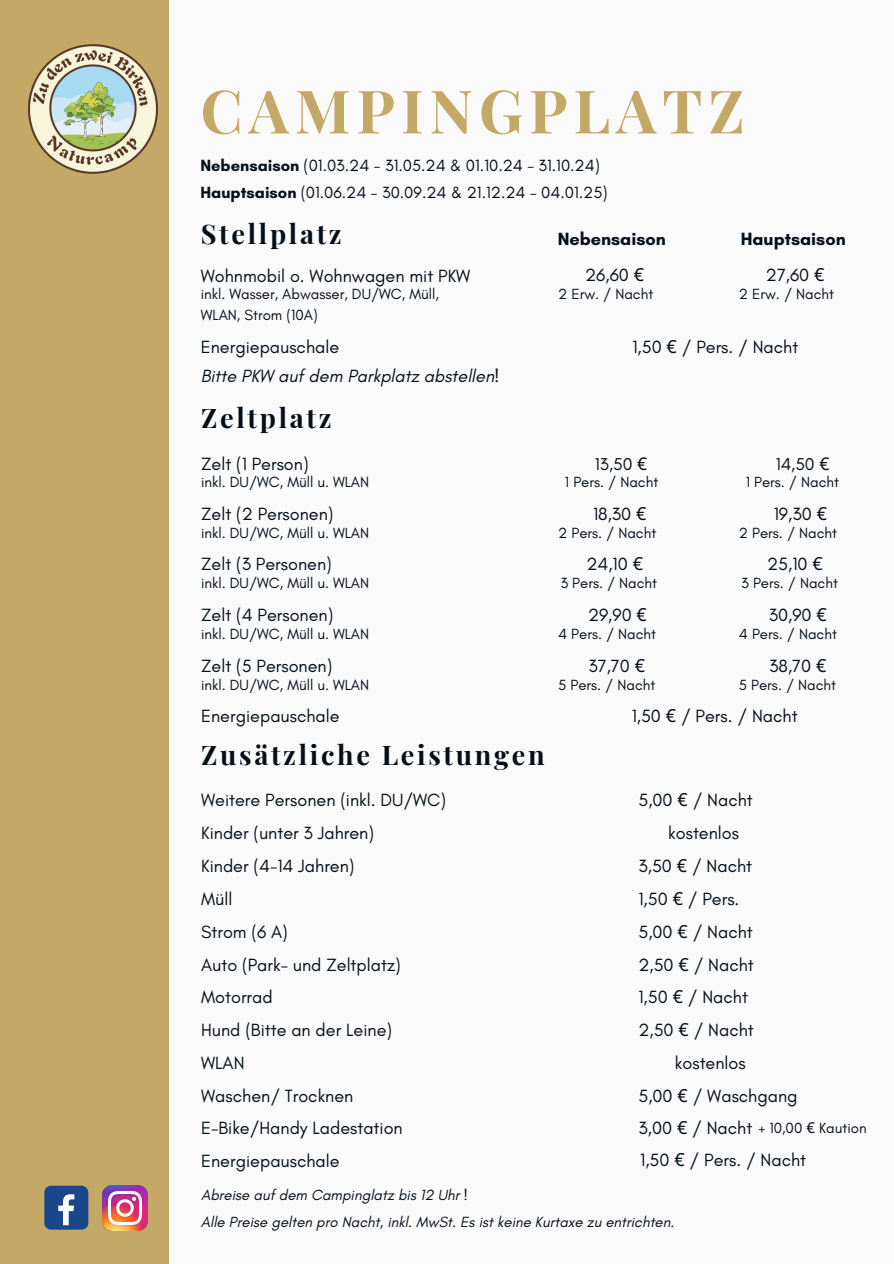
<style>
.page{position:relative;width:894px;height:1264px;background:#fff}
.page>*{position:absolute;margin:0;border:0;box-sizing:border-box;transform-origin:0 0}
.t1{font:700 60px "Playfair Display";letter-spacing:.1em;color:#c4a866}
.t2{font:700 27px "Playfair Display";letter-spacing:.1em;color:#050f1a}
.t3{font:18px "Glacial Indifference";color:#050f1a}
.t4{font:italic 18px "Glacial Indifference";color:#050f1a}
.t5{font:700 18px "Glacial Indifference";color:#050f1a}
.t6{font:17.55px "Glacial Indifference";color:#050f1a}
.t7{font:16.5px "Glacial Indifference";color:#050f1a}
.t8{font:15px "Glacial Indifference";color:#050f1a}
.t9{font:italic 15px "Glacial Indifference";color:#050f1a}
.s1{font-weight:700}
.s2{font-family:"Noto Sans"}
</style>
<div class="page">
<div style="left:0;top:0;width:893px;height:1263px;background:#fafafa"></div>
<div style="left:0;top:0;width:169px;height:1263px;background:#c4a866"></div>
<img style="left:29px;top:45px;width:128px;height:128px">
<div style="left:44px;top:1185px;width:44px;height:44px;background:#1a4789;border-radius:7px"></div>
<svg style="left:58px;top:1194px;width:16px;height:31px"></svg>
<img style="left:103px;top:1185px;width:45px;height:45px">
<p class="t1" style="left:200px;top:69px;width:545px">CAMPINGPLATZ</p>
<h5 class="t7" style="left:200px;top:155px;width:401px"><span class="s1">Nebensaison</span> (01.03.24 - 31.05.24 &amp; 01.10.24 - 31.10.24)</h5>
<p class="t7" style="left:200px;top:182px;width:408px"><span class="s1">Hauptsaison</span> (01.06.24 - 30.09.24 &amp; 21.12.24 - 04.01.25)</p>
<p class="t2" style="left:201px;top:215px;width:142px">Stellplatz</p>
<p class="t3" style="left:201px;top:264px;width:271px">Wohnmobil o. Wohnwagen mit PKW</p>
<h5 class="t8" style="left:201px;top:285px;width:239px">inkl. Wasser, Abwasser, DU/WC, Müll,</h5>
<h2 class="t8" style="left:201px;top:305px;width:118px">WLAN, Strom (10A)</h2>
<h5 class="t5" style="left:557px;top:228px;width:110px">Nebensaison</h5>
<p class="t5" style="left:740px;top:228px;width:106px">Hauptsaison</p>
<h5 class="t3" style="left:585px;top:264px;width:60px">26,60 <span class="s2">€</span></h5>
<p class="t8" style="left:558px;top:285px;width:97px">2 Erw. / Nacht</p>
<h5 class="t3" style="left:765px;top:264px;width:60px">27,60 <span class="s2">€</span></h5>
<h4 class="t8" style="left:738px;top:285px;width:97px">2 Erw. / Nacht</h4>
<h5 class="t3" style="left:201px;top:336px;width:140px">Energiepauschale</h5>
<h5 class="t3" style="left:632px;top:336px;width:167px">1,50 <span class="s2">€</span> / Pers. / Nacht</h5>
<h5 class="t4" style="left:201px;top:365px;width:300px">Bitte PKW auf dem Parkplatz abstellen!</h5>
<p class="t2" style="left:201px;top:399px;width:132px">Zeltplatz</p>
<h5 class="t3" style="left:201px;top:452px;width:109px">Zelt (1 Person)</h5>
<h5 class="t8" style="left:201px;top:473px;width:169px">inkl. DU/WC, Müll u. WLAN</h5>
<p class="t3" style="left:201px;top:502px;width:134px">Zelt (2 Personen)</p>
<h5 class="t8" style="left:201px;top:523px;width:169px">inkl. DU/WC, Müll u. WLAN</h5>
<h5 class="t3" style="left:201px;top:553px;width:132px">Zelt (3 Personen)</h5>
<h5 class="t8" style="left:201px;top:574px;width:169px">inkl. DU/WC, Müll u. WLAN</h5>
<p class="t3" style="left:201px;top:603px;width:134px">Zelt (4 Personen)</p>
<p class="t8" style="left:201px;top:624px;width:169px">inkl. DU/WC, Müll u. WLAN</p>
<h5 class="t3" style="left:201px;top:654px;width:133px">Zelt (5 Personen)</h5>
<h5 class="t8" style="left:201px;top:675px;width:169px">inkl. DU/WC, Müll u. WLAN</h5>
<h5 class="t6" style="left:594px;top:453px;width:54px">13,50 <span class="s2">€</span></h5>
<h5 class="t8" style="left:565px;top:473px;width:95px">1 Pers. / Nacht</h5>
<p class="t3" style="left:593px;top:502px;width:55px">18,30 <span class="s2">€</span></p>
<h5 class="t8" style="left:558px;top:523px;width:100px">2 Pers. / Nacht</h5>
<h5 class="t3" style="left:586px;top:553px;width:58px">24,10 <span class="s2">€</span></h5>
<p class="t8" style="left:560px;top:574px;width:98px">3 Pers. / Nacht</p>
<h5 class="t3" style="left:588px;top:603px;width:60px">29,90 <span class="s2">€</span></h5>
<h5 class="t8" style="left:558px;top:624px;width:100px">4 Pers. / Nacht</h5>
<p class="t3" style="left:588px;top:654px;width:58px">37,70 <span class="s2">€</span></p>
<h5 class="t8" style="left:558px;top:675px;width:99px">5 Pers. / Nacht</h5>
<p class="t6" style="left:775px;top:453px;width:55px">14,50 <span class="s2">€</span></p>
<p class="t8" style="left:745px;top:473px;width:95px">1 Pers. / Nacht</p>
<p class="t3" style="left:773px;top:502px;width:55px">19,30 <span class="s2">€</span></p>
<p class="t8" style="left:738px;top:523px;width:100px">2 Pers. / Nacht</p>
<h2 class="t3" style="left:767px;top:553px;width:57px">25,10 <span class="s2">€</span></h2>
<h5 class="t8" style="left:741px;top:574px;width:98px">3 Pers. / Nacht</h5>
<h5 class="t3" style="left:768px;top:603px;width:60px">30,90 <span class="s2">€</span></h5>
<p class="t8" style="left:738px;top:624px;width:100px">4 Pers. / Nacht</p>
<p class="t3" style="left:769px;top:654px;width:59px">38,70 <span class="s2">€</span></p>
<p class="t8" style="left:738px;top:675px;width:99px">5 Pers. / Nacht</p>
<h5 class="t3" style="left:201px;top:705px;width:140px">Energiepauschale</h5>
<p class="t3" style="left:631px;top:705px;width:167px">1,50 <span class="s2">€</span> / Pers. / Nacht</p>
<p class="t2" style="left:201px;top:736px;width:345px">Zusätzliche Leistungen</p>
<h5 class="t3" style="left:201px;top:789px;width:246px">Weitere Personen (inkl. DU/WC)</h5>
<p class="t3" style="left:201px;top:822px;width:174px">Kinder (unter 3 Jahren)</p>
<p class="t3" style="left:201px;top:854px;width:155px">Kinder (4-14 Jahren)</p>
<p class="t3" style="left:201px;top:887px;width:33px">Müll</p>
<h5 class="t3" style="left:201px;top:920px;width:88px">Strom (6 A)</h5>
<h5 class="t3" style="left:201px;top:953px;width:201px">Auto (Park- und Zeltplatz)</h5>
<p class="t3" style="left:638px;top:789px;width:116px">5,00 <span class="s2">€</span> / Nacht</p>
<h5 class="t3" style="left:668px;top:822px;width:72px">kostenlos</h5>
<h5 class="t3" style="left:638px;top:854px;width:115px">3,50 <span class="s2">€</span> / Nacht</h5>
<p class="t3" style="left:638px;top:887px;width:102px">1,50 <span class="s2">€</span> / Pers.</p>
<p class="t3" style="left:638px;top:920px;width:116px">5,00 <span class="s2">€</span> / Nacht</p>
<p class="t3" style="left:638px;top:953px;width:117px">2,50 <span class="s2">€</span> / Nacht</p>
<h5 class="t3" style="left:201px;top:986px;width:73px">Motorrad</h5>
<p class="t3" style="left:201px;top:1018px;width:192px">Hund (Bitte an der Leine)</p>
<p class="t3" style="left:638px;top:1018px;width:117px">2,50 <span class="s2">€</span> / Nacht</p>
<h5 class="t3" style="left:201px;top:1051px;width:45px">WLAN</h5>
<h5 class="t3" style="left:674px;top:1051px;width:72px">kostenlos</h5>
<p class="t3" style="left:638px;top:986px;width:111px">1,50 <span class="s2">€</span> / Nacht</p>
<p class="t3" style="left:201px;top:1084px;width:154px">Waschen/ Trocknen</p>
<h2 class="t3" style="left:638px;top:1084px;width:161px">5,00 <span class="s2">€</span> / Waschgang</h2>
<p class="t3" style="left:201px;top:1116px;width:203px">E-Bike/Handy Ladestation</p>
<p class="t3" style="left:638px;top:1116px;width:115px">3,00 <span class="s2">€</span> / Nacht</p>
<h5 class="t8" style="left:758px;top:1118px;width:110px">+ 10,00 <span class="s2">€</span> Kaution</h5>
<p class="t3" style="left:201px;top:1149px;width:140px">Energiepauschale</p>
<h3 class="t3" style="left:640px;top:1149px;width:167px">1,50 <span class="s2">€</span> / Pers. / Nacht</h3>
<h5 class="t9" style="left:201px;top:1186px;width:268px">Abreise auf dem Campinglatz bis 12 Uhr !</h5>
<p class="t9" style="left:201px;top:1212px;width:475px">Alle Preise gelten pro Nacht, inkl. MwSt. Es ist keine Kurtaxe zu entrichten.</p>
</div>
